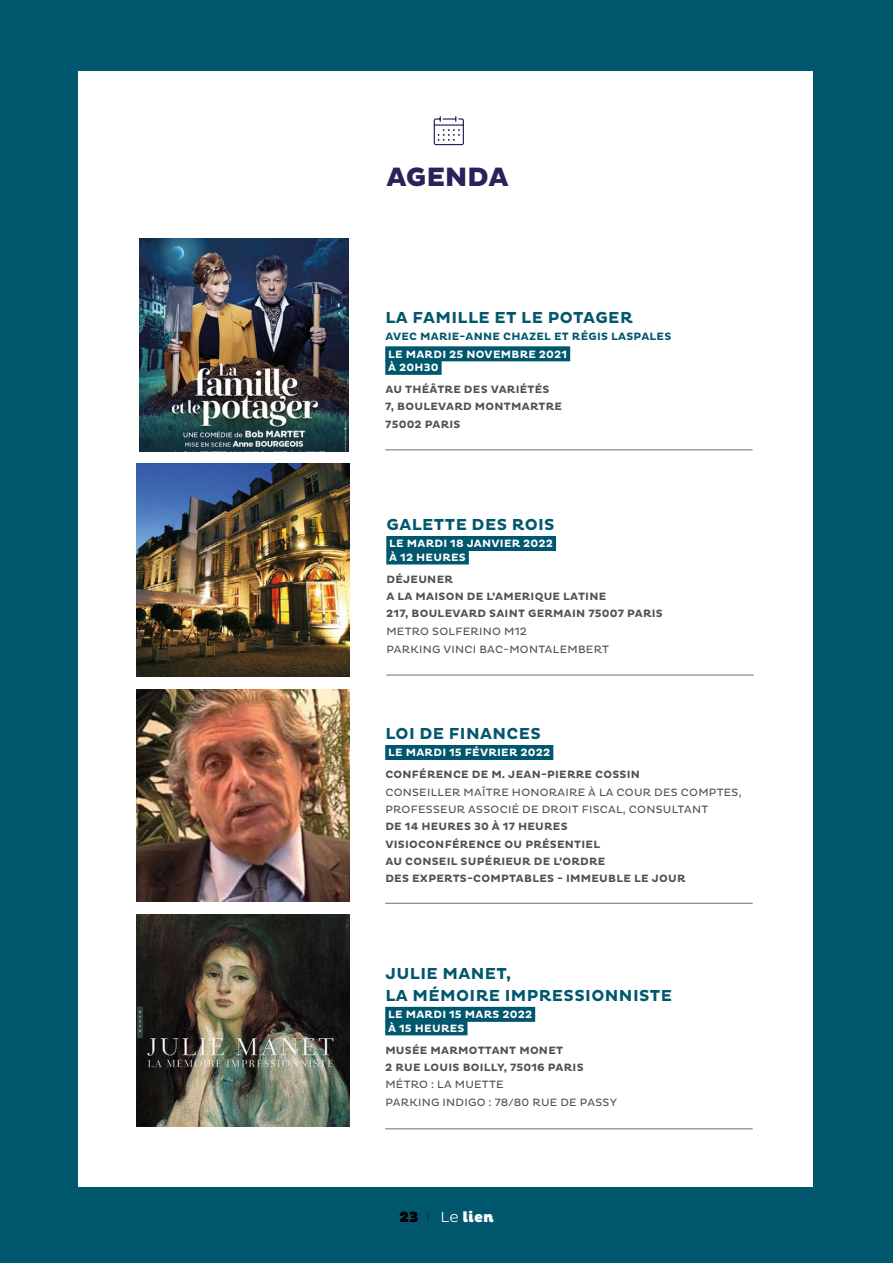
<style>
.page{position:relative;width:893px;height:1263px;background:#00576e}
.page>*{position:absolute;margin:0;border:0;box-sizing:border-box;transform-origin:0 0}
.Text_2{font:800 27px "Pluto";letter-spacing:-.015em;color:#29235c}
.t1{font:700 16.2px "Pluto";letter-spacing:.025em;color:#00576e}
.t2{font:900 15px "Pluto";color:#fff}
.t3{font:700 10.8px "Pluto";letter-spacing:.025em;color:#515150}
.t4{font:10.8px/18px "Pluto";letter-spacing:.025em;color:#515150}
.t5{font:700 10.8px/13.5px "Pluto";letter-spacing:.025em;color:#fff}
.t6{font:700 10.8px "Pluto";letter-spacing:.025em;color:#00576e}
.s1{color:#000}
.s2{font-family:"Pluto Cond";font-weight:100;color:#000}
.s3{font-weight:300}
</style>
<div class="page">
<div style="left:78px;top:71px;width:734px;height:1115px;background:#fff"></div>
<svg style="left:433px;top:116px;width:31px;height:30px"></svg>
<div style="left:385px;top:346px;width:185px;height:15px;background:#00576e"></div>
<div style="left:385px;top:360px;width:57px;height:15px;background:#00576e"></div>
<div style="left:386px;top:536px;width:170px;height:15px;background:#00576e"></div>
<div style="left:386px;top:549px;width:83px;height:15px;background:#00576e"></div>
<div style="left:385px;top:745px;width:168px;height:15px;background:#00576e"></div>
<div style="left:385px;top:1007px;width:150px;height:15px;background:#00576e"></div>
<div style="left:385px;top:1020px;width:82px;height:15px;background:#00576e"></div>
<img style="left:136px;top:914px;width:214px;height:213px">
<img style="left:136px;top:464px;width:214px;height:212px">
<img style="left:136px;top:689px;width:214px;height:213px">
<img style="left:139px;top:238px;width:209px;height:213px">
<hr style="left:385px;top:1128px;width:368px;height:1px;background:#776c68">
<hr style="left:385px;top:903px;width:368px;height:1px;background:#776c68">
<hr style="left:386px;top:675px;width:368px;height:1px;background:#776c68">
<hr style="left:385px;top:450px;width:368px;height:1px;background:#776c68">
<p class="Text_2" style="left:387px;top:161px;width:124px">AGENDA</p>
<p class="t1" style="left:385px;top:308px;width:249px">LA FAMILLE ET LE POTAGER</p>
<p class="t6" style="left:385px;top:330px;width:288px">AVEC MARIE-ANNE CHAZEL ET RÉGIS LASPALES</p>
<p class="t5" style="left:388px;top:347px;width:181px">LE MARDI 25 NOVEMBRE 2021<br>À 20H30</p>
<p class="t3" style="left:385px;top:383px;width:166px">AU THÉÂTRE DES VARIÉTÉS</p>
<p class="t3" style="left:385px;top:401px;width:178px">7, BOULEVARD MONTMARTRE</p>
<p class="t3" style="left:385px;top:418px;width:77px">75002 PARIS</p>
<p class="t1" style="left:386px;top:515px;width:170px">GALETTE DES ROIS</p>
<p class="t5" style="left:389px;top:537px;width:165px">LE MARDI 18 JANVIER 2022<br>À 12 HEURES</p>
<p class="t3" style="left:386px;top:573px;width:68px">DÉJEUNER</p>
<p class="t3" style="left:386px;top:590px;width:221px">A LA MAISON DE L’AMERIQUE LATINE</p>
<p class="t3" style="left:386px;top:608px;width:278px">217, BOULEVARD SAINT GERMAIN 75007 PARIS</p>
<p class="t4" style="left:386px;top:622px;width:224px">METRO SOLFERINO M12<br>PARKING VINCI BAC-MONTALEMBERT</p>
<p class="t1" style="left:385px;top:724px;width:157px">LOI DE FINANCES</p>
<p class="t5" style="left:388px;top:746px;width:164px">LE MARDI 15 FÉVRIER 2022</p>
<p class="t3" style="left:385px;top:768px;width:256px">CONFÉRENCE DE M. JEAN-PIERRE COSSIN</p>
<p class="t4" style="left:385px;top:783px;width:358px">CONSEILLER MAÎTRE HONORAIRE À LA COUR DES COMPTES,</p>
<p class="t4" style="left:385px;top:800px;width:324px">PROFESSEUR ASSOCIÉ DE DROIT FISCAL, CONSULTANT</p>
<p class="t3" style="left:385px;top:820px;width:184px">DE 14 HEURES 30 À 17 HEURES</p>
<p class="t3" style="left:385px;top:838px;width:216px">VISIOCONFÉRENCE OU PRÉSENTIEL</p>
<p class="t3" style="left:385px;top:855px;width:222px">AU CONSEIL SUPÉRIEUR DE L’ORDRE</p>
<p class="t3" style="left:385px;top:872px;width:302px">DES EXPERTS-COMPTABLES - IMMEUBLE LE JOUR</p>
<p class="t1" style="left:385px;top:965px;width:127px">JULIE MANET,</p>
<p class="t1" style="left:385px;top:986px;width:288px">LA MÉMOIRE IMPRESSIONNISTE</p>
<p class="t5" style="left:388px;top:1008px;width:146px">LE MARDI 15 MARS 2022<br>À 15 HEURES</p>
<p class="t3" style="left:385px;top:1044px;width:179px">MUSÉE MARMOTTANT MONET</p>
<p class="t3" style="left:385px;top:1061px;width:200px">2 RUE LOUIS BOILLY, 75016 PARIS</p>
<p class="t4" style="left:385px;top:1076px;width:120px">MÉTRO : LA MUETTE</p>
<p class="t4" style="left:385px;top:1093px;width:233px">PARKING INDIGO : 78/80 RUE DE PASSY</p>
<p class="t2" style="left:399px;top:1209px;width:96px"><span class="s1">23</span> <span class="s2">I</span> <span class="s3">Le</span> lien</p>
</div>
